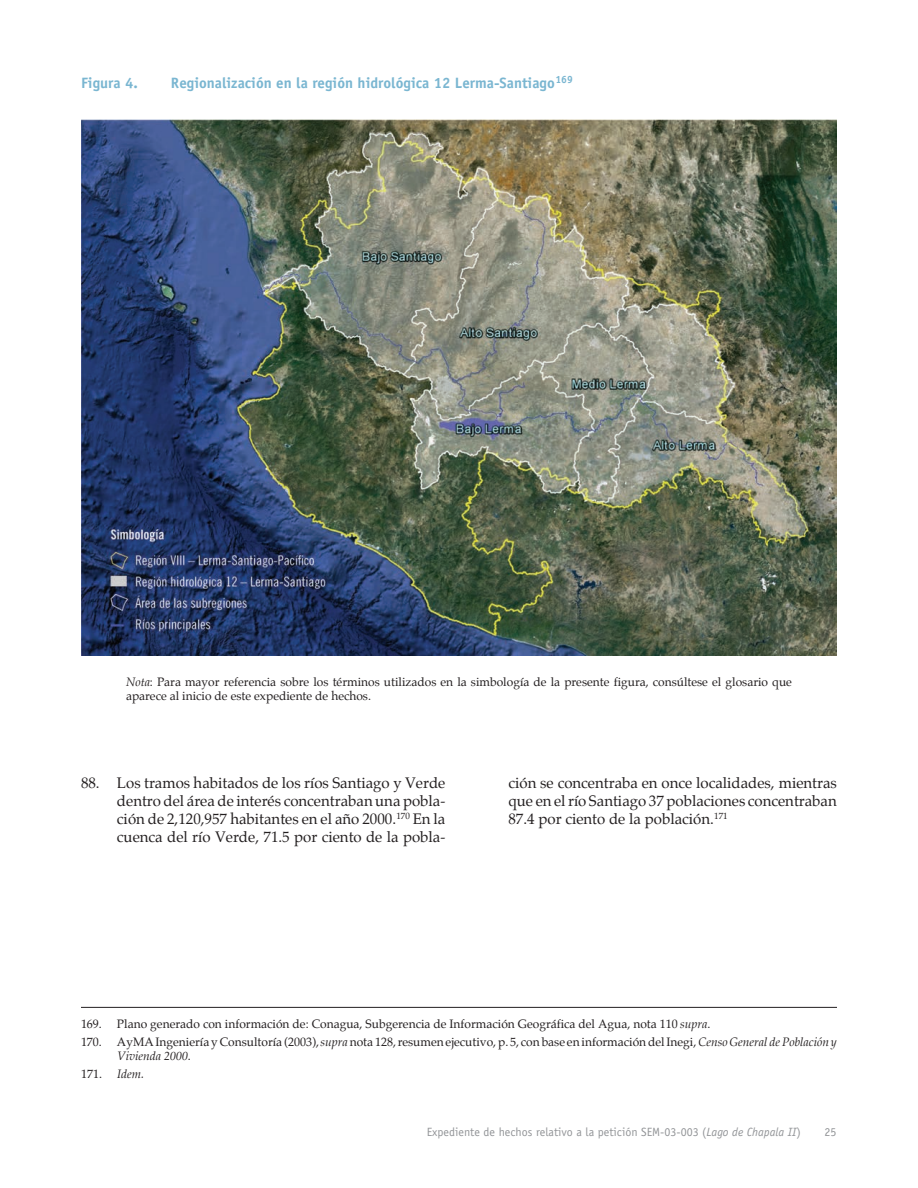
<style>
.page{position:relative;width:918px;height:1188px;background:#fff}
.page>*{position:absolute;margin:0;border:0;box-sizing:border-box;transform-origin:0 0}
.t1{font:15px/18px "Palatino";color:#231f20;text-align:justify}
.t2{font:700 15px "Officina Sans";color:#7ab6d1}
.t3{font:12px/14.4px "Palatino";color:#231f20}
.t4{font:12px "Officina Sans";color:#939598}
.t5{font:italic 12px/18.1px "Palatino";color:#231f20}
.s1{font-style:italic}
.s2{font-style:normal}
</style>
<div class="page">
<img style="left:81px;top:120px;width:756px;height:535px">
<hr style="left:81px;top:1007px;width:756px;height:1px;background:#231f20">
<p class="t2" style="left:81px;top:77px;width:58px">Figura 4.</p>
<p class="t2" style="left:171px;top:77px;width:403px">Regionalización en la región hidrológica 12 Lerma-Santiago<sup>169</sup></p>
<p class="t3" style="left:126px;top:675px;width:668px"><span class="s1">Nota</span>: Para mayor referencia sobre los términos utilizados en la simbología de la presente figura, consúltese el glosario que aparece al inicio de este expediente de hechos.</p>
<p class="t1" style="left:117px;top:774px;width:330px;text-indent:-36px">88. Los tramos habitados de los ríos Santiago y Verde dentro del área de interés concentraban una pobla&shy;ción de 2,120,957 habitantes en el año 2000.<sup>170</sup> En la cuenca del río Verde, 71.5 por ciento de la pobla-</p>
<p class="t1" style="left:508px;top:774px;width:330px">ción se concentraba en once localidades, mientras que en el río Santiago 37 poblaciones concentraban 87.4 por ciento de la población.<sup>171</sup></p>
<p class="t3" style="left:81px;top:1015px;width:757px;line-height:18.1px">169. Plano generado con información de: Conagua, Subgerencia de Información Geográfica del Agua, nota 110 <span class="s1">supra</span>.<br>170. AyMA Ingeniería y Consultoría (2003),<span class="s1">supra</span> nota 128, resumen ejecutivo, p. 5, con base en información del Inegi, <span class="s1">Censo General de Población y</span></p>
<p class="t5" style="left:81px;top:1046px;width:111px;text-indent:36px">Vivienda 2000<span class="s2">.<br>171.</span> Idem.</p>
<p class="t4" style="left:427px;top:1127px;width:376px">Expediente de hechos relativo a la petición SEM-03-003 (<span class="s1">Lago de Chapala II</span>)</p>
<p class="t4" style="left:824px;top:1127px;width:13px">25</p>
</div>
